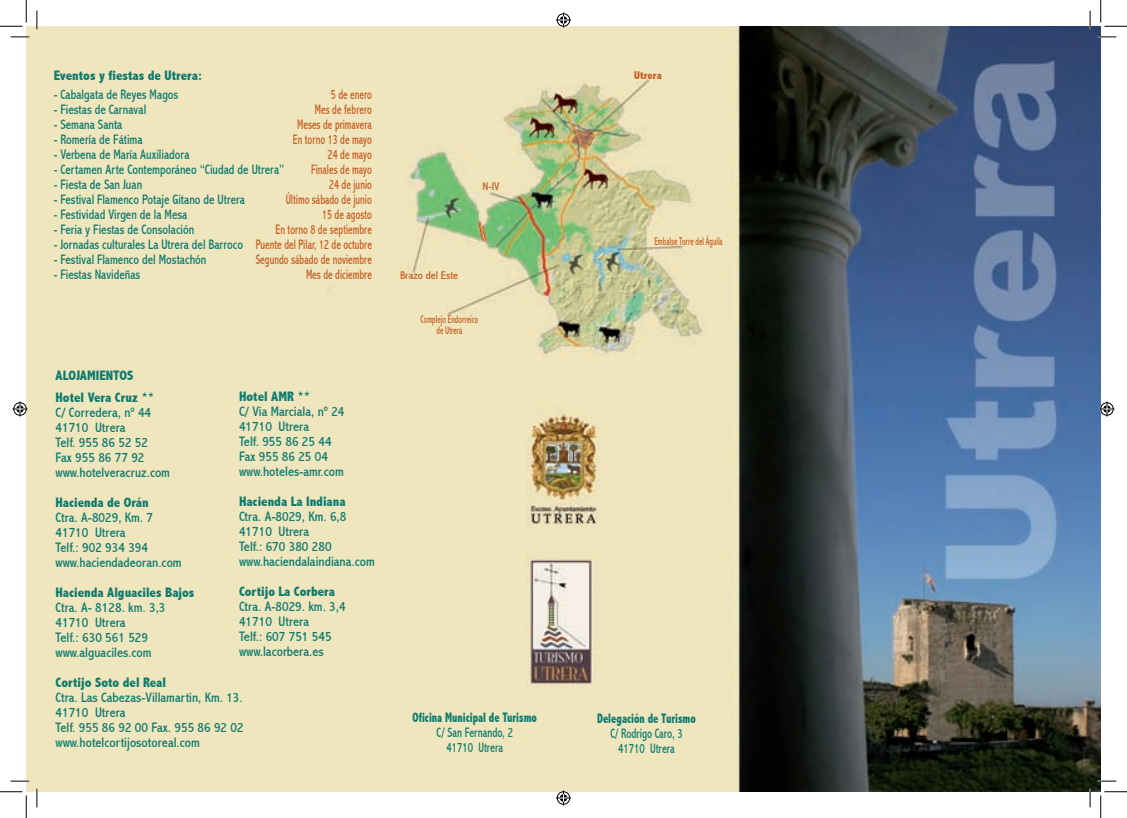
<style>
.page{position:relative;width:1127px;height:818px;background:#fff}
.page>*{position:absolute;margin:0;border:0;box-sizing:border-box;transform-origin:0 0}
.t1{font:condensed 13.75px/15px "Abadi";color:#0e7b6f}
.t2{font:condensed 13.75px "Abadi";color:#0e7b6f;scale:.9 1}
.t3{font:condensed 13.75px/15px "Abadi";color:#c65e23;text-align:right;scale:.76 1}
.t4{font:800 condensed 13.75px/22.1px "Abadi";color:#0e7b6f}
.t5{font:condensed 13.75px/15px "Abadi";color:#0e7b6f;text-align:center;scale:.81 1}
.t6{font:800 condensed 13.75px "Abadi";color:#0e7b6f;scale:.81 1}
.t7{font:condensed 11.25px/11.2px "Abadi";color:#c65e23;text-align:center;scale:.69 1}
.t8{font:condensed 11.25px "Abadi";color:#c65e23;scale:.68 1}
.t9{font:condensed 11.25px "Abadi";color:#c65e23}
.t10{font:800 condensed 11.25px "Abadi";color:#c65e23}
</style>
<div class="page">
<img style="left:26px;top:26px;width:1074px;height:766px">
<svg style="left:11px;top:36px;width:18px;height:2px"></svg>
<svg style="left:1097px;top:36px;width:18px;height:2px"></svg>
<svg style="left:11px;top:780px;width:18px;height:2px"></svg>
<svg style="left:1097px;top:780px;width:18px;height:2px"></svg>
<svg style="left:36px;top:11px;width:2px;height:18px"></svg>
<svg style="left:36px;top:788px;width:2px;height:19px"></svg>
<svg style="left:1088px;top:11px;width:2px;height:18px"></svg>
<svg style="left:1088px;top:788px;width:2px;height:19px"></svg>
<svg style="left:0;top:0;width:27px;height:27px"></svg>
<svg style="left:0;top:791px;width:27px;height:27px"></svg>
<svg style="left:1100px;top:0;width:26px;height:27px"></svg>
<svg style="left:1100px;top:791px;width:26px;height:27px"></svg>
<svg style="left:556px;top:13px;width:15px;height:15px"></svg>
<svg style="left:556px;top:790px;width:15px;height:15px"></svg>
<svg style="left:13px;top:401px;width:15px;height:15px"></svg>
<svg style="left:1099px;top:401px;width:15px;height:15px"></svg>
<p class="t4" style="left:54px;top:64px;width:150px">Eventos y fiestas de Utrera:</p>
<p class="t2" style="left:54px;top:86px;width:140px">- Cabalgata de Reyes Magos</p>
<p class="t2" style="left:54px;top:101px;width:104px">- Fiestas de Carnaval</p>
<p class="t2" style="left:54px;top:116px;width:78px">- Semana Santa</p>
<p class="t2" style="left:54px;top:131px;width:100px">- Romería de Fátima</p>
<p class="t2" style="left:54px;top:146px;width:152px">- Verbena de María Auxiliadora</p>
<p class="t2" style="left:54px;top:161px;width:258px">- Certamen Arte Contemporáneo “Ciudad de Utrera”</p>
<p class="t2" style="left:54px;top:176px;width:100px">- Fiesta de San Juan</p>
<p class="t2" style="left:54px;top:191px;width:214px">- Festival Flamenco Potaje Gitano de Utrera</p>
<p class="t2" style="left:54px;top:206px;width:150px">- Festividad Virgen de la Mesa</p>
<p class="t2" style="left:54px;top:221px;width:158px">- Feria y Fiestas de Consolación</p>
<p class="t2" style="left:54px;top:236px;width:212px">- Jornadas culturales La Utrera del Barroco</p>
<p class="t2" style="left:54px;top:251px;width:171px">- Festival Flamenco del Mostachón</p>
<p class="t2" style="left:54px;top:266px;width:98px">- Fiestas Navideñas</p>
<p class="t3" style="left:256px;top:87px;width:154px">5 de enero<br>Mes de febrero<br>Meses de primavera<br>En torno 13 de mayo<br>24 de mayo<br>Finales de mayo<br>24 de junio<br>Último sábado de junio<br>15 de agosto<br>En torno 8 de septiembre<br>Puente del Pilar, 12 de octubre<br>Segundo sábado de noviembre<br>Mes de diciembre</p>
<p class="t4" style="left:55px;top:364px;width:100px">ALOJAMIENTOS<br>Hotel Vera Cruz **</p>
<p class="t1" style="left:55px;top:405px;width:116px">C/ Corredera, nº 44<br>41710 Utrera<br>Telf. 955 86 52 52<br>Fax 955 86 77 92 www.hotelveracruz.com</p>
<p class="t4" style="left:55px;top:491px;width:95px">Hacienda de Orán</p>
<p class="t1" style="left:55px;top:510px;width:128px">Ctra. A-8029, Km. 7<br>41710 Utrera<br>Telf.: 902 934 394 www.haciendadeoran.com</p>
<p class="t4" style="left:55px;top:581px;width:140px">Hacienda Alguaciles Bajos</p>
<p class="t1" style="left:55px;top:600px;width:111px">Ctra. A- 8128. km. 3,3<br>41710 Utrera<br>Telf.: 630 561 529 www.alguaciles.com</p>
<p class="t4" style="left:55px;top:671px;width:112px">Cortijo Soto del Real</p>
<p class="t1" style="left:55px;top:690px;width:190px">Ctra. Las Cabezas-Villamartin, Km. 13.<br>41710 Utrera<br>Telf. 955 86 92 00 Fax. 955 86 92 02 www.hotelcortijosotoreal.com</p>
<p class="t4" style="left:239px;top:385px;width:73px">Hotel AMR **</p>
<p class="t1" style="left:239px;top:404px;width:107px">C/ Via Marciala, nº 24<br>41710 Utrera<br>Telf. 955 86 25 44<br>Fax 955 86 25 04 www.hoteles-amr.com</p>
<p class="t4" style="left:239px;top:490px;width:108px">Hacienda La Indiana</p>
<p class="t1" style="left:239px;top:509px;width:137px">Ctra. A-8029, Km. 6,8<br>41710 Utrera<br>Telf.: 670 380 280 www.haciendalaindiana.com</p>
<p class="t4" style="left:239px;top:580px;width:98px">Cortijo La Corbera</p>
<p class="t1" style="left:239px;top:599px;width:108px">Ctra. A-8029. km. 3,4<br>41710 Utrera<br>Telf.: 607 751 545 www.lacorbera.es</p>
<p class="t9" style="left:482px;top:180px;width:19px">N-IV</p>
<p class="t9" style="left:400px;top:269px;width:60px">Brazo del Este</p>
<p class="t7" style="left:420px;top:313px;width:85px">Complejo Endorreico de Utrera</p>
<p class="t6" style="left:412px;top:710px;width:155px">Oficina Municipal de Turismo</p>
<p class="t5" style="left:436px;top:725px;width:96px">C/ San Fernando, 2<br>41710 Utrera</p>
<p class="t10" style="left:634px;top:69px;width:29px">Utrera</p>
<p class="t8" style="left:654px;top:234px;width:102px">Embalse Torre del Águila</p>
<p class="t6" style="left:597px;top:711px;width:123px">Delegación de Turismo</p>
<p class="t5" style="left:610px;top:726px;width:91px">C/ Rodrigo Caro, 3<br>41710 Utrera</p>
</div>
